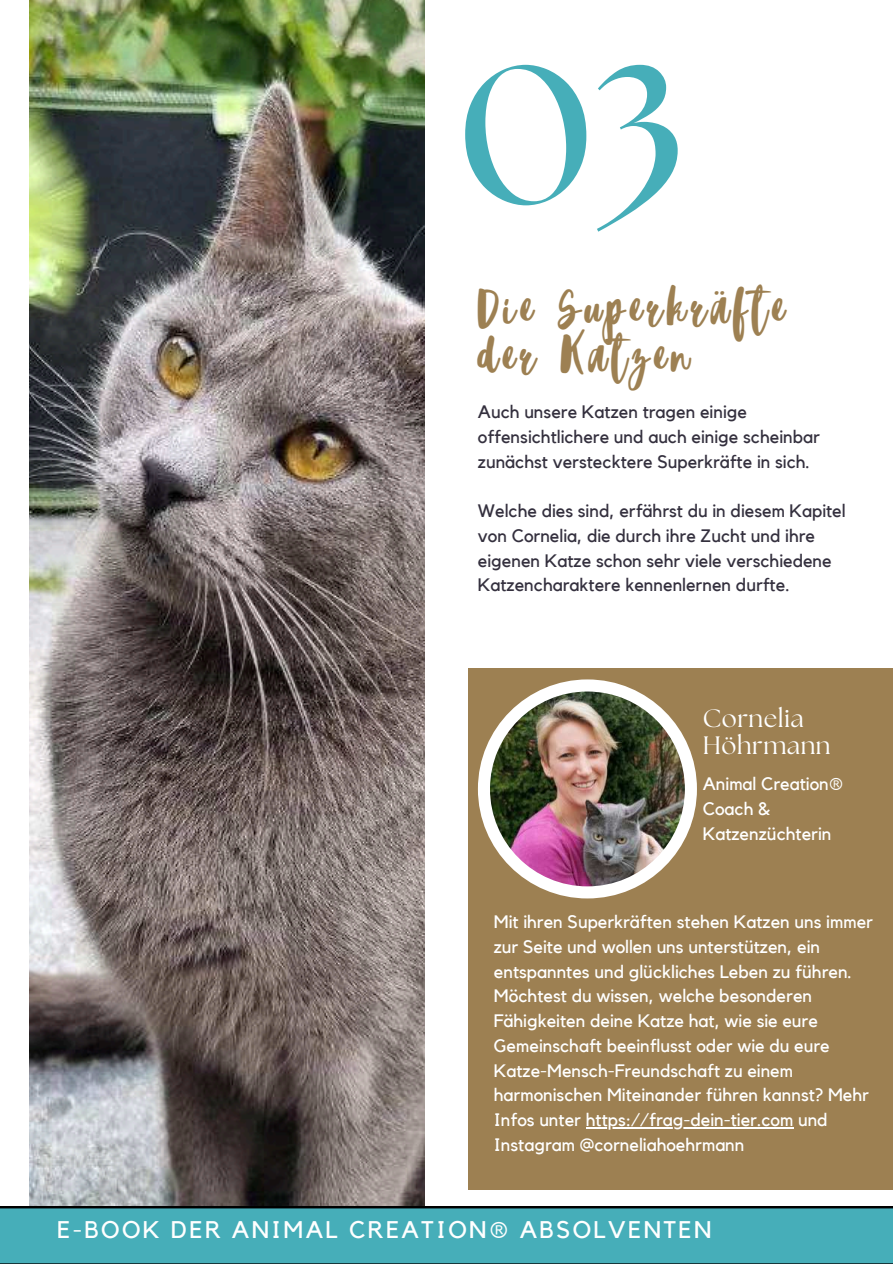
<style>
.page{position:relative;width:893px;height:1264px;background:#fff}
.page>*{position:absolute;margin:0;border:0;box-sizing:border-box;transform-origin:0 0}
.t1{font:700 195.9px "The Seasons";color:#46aeb9}
.t2{font:44.55px/48.3px "Blacktear Script";letter-spacing:.105em;color:#9d8052}
.t3{font:25.05px/27px "The Seasons";letter-spacing:.02em;color:#fff}
.t4{font:24px "Kollektif";letter-spacing:.1em;color:#fff}
.t5{font:18px/24.8px "Kollektif";color:#fff}
.t6{font:18px/24.8px "Kollektif";color:#34303e}
</style>
<div class="page">
<img style="left:29px;top:0;width:395px;height:1206px">
<div style="left:0;top:1206px;width:892px;height:57px;background:#46aeb9"></div>
<div style="left:468px;top:667px;width:424px;height:522px;background:#9d8052"></div>
<hr style="left:585px;top:1127px;width:208px;height:1px;background:#fff">
<div style="left:478px;top:679px;width:219px;height:219px;background:#fff;border-radius:50%"></div>
<img style="left:490px;top:691px;width:194px;height:195px;border-radius:50%">
<h1 class="t1" style="left:458px;top:3px;width:228px">03</h1>
<h2 class="t2" style="left:478px;top:283px;width:308px">Die Superkräfte der Katzen</h2>
<p class="t6" style="left:478px;top:399px;width:343px">Auch unsere Katzen tragen einige offensichtlichere und auch einige scheinbar zunächst verstecktere Superkräfte in sich.</p>
<p class="t6" style="left:478px;top:498px;width:369px">Welche dies sind, erfährst du in diesem Kapitel von Cornelia, die durch ihre Zucht und ihre eigenen Katze schon sehr viele verschiedene Katzencharaktere kennenlernen durfte.</p>
<h3 class="t3" style="left:702px;top:704px;width:129px">Cornelia<br>Höhrmann</h3>
<p class="t5" style="left:702px;top:771px;width:142px">Animal Creation®<br>Coach &amp;<br>Katzenzüchterin</p>
<p class="t5" style="left:494px;top:909px;width:380px">Mit ihren Superkräften stehen Katzen uns immer zur Seite und wollen uns unterstützen, ein entspanntes und glückliches Leben zu führen.<br>Möchtest du wissen, welche besonderen Fähigkeiten deine Katze hat, wie sie eure Gemeinschaft beeinflusst oder wie du eure Katze-Mensch-Freundschaft zu einem harmonischen Miteinander führen kannst? Mehr Infos unter https://frag-dein-tier.com und Instagram @corneliahoehrmann</p>
<h3 class="t4" style="left:57px;top:1215px;width:655px">E-BOOK DER ANIMAL CREATION® ABSOLVENTEN</h3>
</div>
